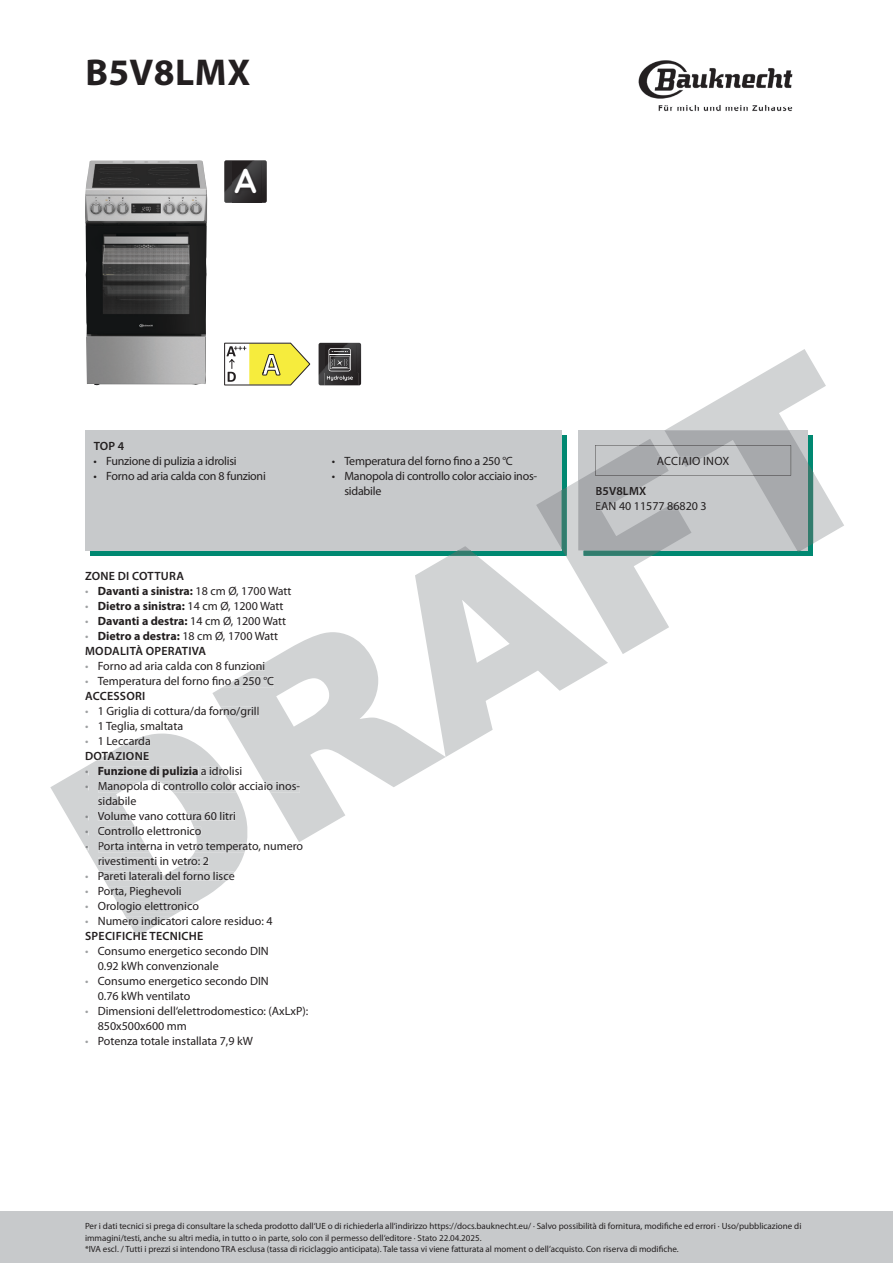
<style>
.page{position:relative;width:893px;height:1263px;background:#fff}
.page>*{position:absolute;margin:0;border:0;box-sizing:border-box;transform-origin:0 0}
.t1{font:700 37.5px "Myriad Pro";letter-spacing:.01em;color:#231f20}
.t2{font:700 34.5px "Hotpoint";color:#fff}
.t3{font:12px/15px "Myriad Pro";color:#231f20}
.t4{font:12px/15px "Myriad Pro";letter-spacing:-.02em;color:#231f20}
.t5{font:700 12px/15px "Myriad Pro";color:#231f20}
.t6{font:600 12px/15px "Myriad Pro";letter-spacing:.02em;color:#231f20}
.t7{font:12px "Myriad Pro";letter-spacing:.02em;color:#231f20}
.t8{font:12px/15px "Myriad Pro";color:#9ea0a2}
.t9{font:9px/11.2px "Myriad Pro";color:#231f20}
.s1{font-weight:400;color:#9ea0a2}
.s2{font-weight:400}
.s3{font-weight:700}
.s4{color:#9ea0a2}
.s5{font-weight:400;color:#888a8c}
.s6{color:#888a8c}
</style>
<div class="page">
<img style="left:638px;top:60px;width:155px;height:52px">
<div style="left:0;top:1212px;width:893px;height:51px;background:#c7c9cb"></div>
<img style="left:85px;top:160px;width:122px;height:225px">
<svg style="left:224px;top:160px;width:43px;height:43px"></svg>
<img style="left:232px;top:161px;width:30px;height:42px">
<svg style="left:224px;top:343px;width:86px;height:42px"></svg>
<svg style="left:319px;top:343px;width:42px;height:42px;background:#474546"></svg>
<svg style="left:90px;top:550px;width:325px;height:6px;background:#219280"></svg>
<div style="left:85px;top:430px;width:476px;height:120px;background:#c7c9cb"></div>
<svg style="left:50px;top:733px;width:197px;height:203px"></svg>
<svg style="left:212px;top:632px;width:233px;height:210px"></svg>
<svg style="left:251px;top:663px;width:14px;height:7px"></svg>
<svg style="left:222px;top:677px;width:52px;height:11px"></svg>
<svg style="left:220px;top:707px;width:39px;height:11px"></svg>
<svg style="left:264px;top:782px;width:36px;height:11px"></svg>
<svg style="left:415px;top:349px;width:429px;height:408px"></svg>
<h1 class="t1" style="left:85px;top:48px;width:166px">B5V8LMX</h1>
<h2 class="t2" style="left:235px;top:153px;width:24px">A</h2>
<p class="t6" style="left:94px;top:439px;width:32px">TOP 4</p>
<p class="t4" style="left:94px;top:454px;width:145px">• Funzione di pulizia a idrolisi</p>
<p class="t4" style="left:94px;top:469px;width:174px">• Forno ad aria calda con 8 funzioni</p>
<p class="t4" style="left:332px;top:454px;width:183px">• Temperatura del forno fino a 250 °C</p>
<p class="t4" style="left:344px;top:469px;width:194px;text-indent:-13px">• Manopola di controllo color acciaio inos&shy;sidabile</p>
<p class="t6" style="left:85px;top:569px;width:100px">ZONE DI COTTURA</p>
<p class="t5" style="left:85px;top:583px;width:208px"><span class="s1">•</span> Davanti a sinistra: <span class="s2">18 cm Ø, 1700 Watt</span></p>
<p class="t5" style="left:85px;top:598px;width:200px"><span class="s1">•</span> Dietro a sinistra: <span class="s2">14 cm Ø, 1200 Watt</span></p>
<p class="t5" style="left:85px;top:613px;width:203px"><span class="s1">•</span> Davanti a destra: <span class="s2">14 cm Ø, 1200 Watt</span></p>
<p class="t6" style="left:85px;top:629px;width:195px"><span class="s1">•</span> <span class="s3">Dietro a destra:</span> <span class="s2">18 cm Ø, 1700 Watt<br></span>MODALITÀ OPERATIVA</p>
<p class="t8" style="left:85px;top:659px;width:5px">• •</p>
<p class="t6" style="left:85px;top:689px;width:62px">ACCESSORI</p>
<p class="t8" style="left:85px;top:704px;width:5px">•</p>
<p class="t3" style="left:85px;top:719px;width:100px"><span class="s4">•</span> 1 Teglia, smaltata <span class="s4">•</span></p>
<p class="t3" style="left:98px;top:659px;width:178px">Forno ad aria calda con 8 funzioni<br>Temperatura del forno fino a 250 °C</p>
<p class="t3" style="left:98px;top:704px;width:163px">1 Griglia di cottura/da forno/grill</p>
<p class="t3" style="left:98px;top:734px;width:55px">1 Leccarda</p>
<p class="t6" style="left:85px;top:749px;width:66px">DOTAZIONE</p>
<p class="t5" style="left:85px;top:763px;width:159px"><span class="s5">•</span> Funzione di pulizia <span class="s2">a idrolisi </span><span class="s5">•</span></p>
<p class="t3" style="left:98px;top:794px;width:40px">sidabile</p>
<p class="t3" style="left:85px;top:809px;width:152px"><span class="s6">•</span> Volume vano cottura 60 litri</p>
<p class="t3" style="left:85px;top:824px;width:118px"><span class="s6">•</span> Controllo elettronico <span class="s6">•</span></p>
<p class="t3" style="left:98px;top:854px;width:176px">rivestimenti in vetro: 2<br>Pareti laterali del forno lisce<br>Porta, Pieghevoli<br>Orologio elettronico<br>Numero indicatori calore residuo: 4</p>
<p class="t6" style="left:85px;top:929px;width:120px">SPECIFICHE TECNICHE</p>
<p class="t3" style="left:98px;top:779px;width:204px">Manopola di controllo color acciaio inos-</p>
<p class="t3" style="left:98px;top:839px;width:207px">Porta interna in vetro temperato, numero</p>
<p class="t8" style="left:85px;top:869px;width:5px;text-align:justify">• • • •</p>
<p class="t3" style="left:98px;top:944px;width:172px;text-indent:-13px"><span class="s4">•</span> Consumo energetico secondo DIN<br>0.92 kWh convenzionale</p>
<p class="t3" style="left:98px;top:974px;width:172px;text-indent:-13px"><span class="s4">•</span> Consumo energetico secondo DIN<br>0.76 kWh ventilato</p>
<p class="t3" style="left:98px;top:1004px;width:212px;text-indent:-13px"><span class="s4">•</span> Dimensioni dell‘elettrodomestico: (AxLxP):<br>850x500x600 mm</p>
<p class="t3" style="left:85px;top:1034px;width:169px"><span class="s4">•</span> Potenza totale installata 7,9 kW</p>
<p class="t7" style="left:657px;top:454px;width:74px">ACCIAIO INOX</p>
<p class="t6" style="left:595px;top:484px;width:52px">B5V8LMX</p>
<p class="t3" style="left:595px;top:499px;width:113px">EAN 40 11577 86820 3</p>
<p class="t9" style="left:85px;top:1221px;width:718px">Per i dati tecnici si prega di consultare la scheda prodotto dall‘UE o di richiederla all‘indirizzo https://docs.bauknecht.eu/ · Salvo possibilità di fornitura, modifiche ed errori · Uso/pubblicazione di immagini/testi, anche su altri media, in tutto o in parte, solo con il permesso dell‘editore · Stato 22.04.2025.<br>*IVA escl. / Tutti i prezzi si intendono TRA esclusa (tassa di riciclaggio anticipata). Tale tassa vi viene fatturata al moment o dell’acquisto. Con riserva di modifiche.</p>
</div>
